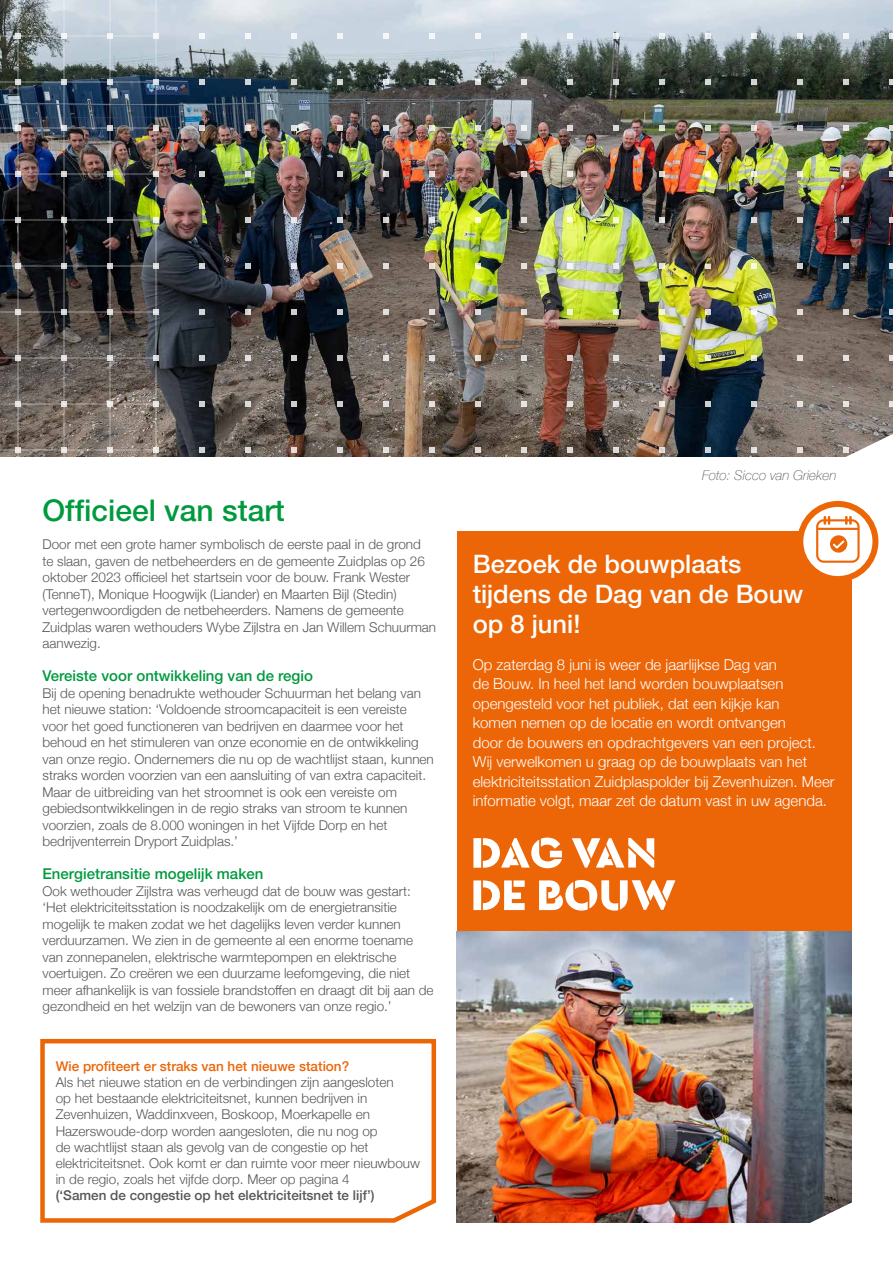
<style>
.page{position:relative;width:893px;height:1263px;background:#fff}
.page>*{position:absolute;margin:0;border:0;box-sizing:border-box;transform-origin:0 0}
.t1{font:500 30px "Helvetica Neue LT Pro";color:#009a3e}
.t2{font:500 25.5px/30px "Helvetica Neue LT Pro";color:#fff}
.t3{font:300 15px/19.5px "Helvetica Neue";color:#fff}
.t4{font:500 15px "Helvetica Neue LT Pro";color:#009a3e}
.t5{font:300 13.5px/16.5px "Helvetica Neue";color:#575756}
.t6{font:500 13.5px "Helvetica Neue";color:#575756}
.t7{font:500 13.5px "Helvetica Neue";color:#ec6608}
.t8{font:italic 100 13.5px "Helvetica Neue";color:#575756}
</style>
<div class="page">
<svg style="left:40px;top:1038px;width:397px;height:185px"></svg>
<img style="left:157px;top:0;width:736px;height:456px">
<img style="left:0;top:0;width:157px;height:456px">
<img style="left:457px;top:931px;width:395px;height:291px">
<div style="left:457px;top:531px;width:395px;height:400px;background:#ec6608"></div>
<svg style="left:793px;top:1188px;width:59px;height:35px"></svg>
<svg style="left:539px;top:880px;width:136px;height:30px"></svg>
<svg style="left:473px;top:880px;width:52px;height:30px"></svg>
<svg style="left:473px;top:837px;width:89px;height:31px"></svg>
<svg style="left:572px;top:838px;width:82px;height:29px"></svg>
<svg style="left:800px;top:504px;width:75px;height:75px;fill:#fff"></svg>
<div style="left:797px;top:501px;width:81px;height:81px;border:6px solid #ec6608;border-radius:50%"></div>
<div style="left:816px;top:519px;width:44px;height:44px;border:2px solid #ec6608;border-radius:6px"></div>
<hr style="left:817px;top:528px;width:41px;height:2px;background:#ec6608">
<svg style="left:830px;top:535px;width:17px;height:18px"></svg>
<svg style="left:831px;top:539px;width:15px;height:11px"></svg>
<svg style="left:824px;top:434px;width:69px;height:89px"></svg>
<h1 class="t1" style="left:43px;top:492px;width:244px">Officieel van start</h1>
<p class="t5" style="left:43px;top:535px;width:395px">Door met een grote hamer symbolisch de eerste paal in de grond<br>te slaan, gaven de netbeheerders en de gemeente Zuidplas op 26 oktober 2023 officieel het startsein voor de bouw. Frank Wester (TenneT), Monique Hoogwijk (Liander) en Maarten Bijl (Stedin) vertegenwoordigden de netbeheerders. Namens de gemeente Zuidplas waren wethouders Wybe Zijlstra en Jan Willem Schuurman aanwezig.</p>
<p class="t4" style="left:43px;top:667px;width:272px">Vereiste voor ontwikkeling van de regio</p>
<p class="t5" style="left:43px;top:683px;width:393px">Bij de opening benadrukte wethouder Schuurman het belang van het nieuwe station: ‘Voldoende stroomcapaciteit is een vereiste voor het goed functioneren van bedrijven en daarmee voor het behoud en het stimuleren van onze economie en de ontwikkeling van onze regio. Ondernemers die nu op de wachtlijst staan, kunnen straks worden voorzien van een aansluiting of van extra capaciteit.<br>Maar de uitbreiding van het stroomnet is ook een vereiste om gebiedsontwikkelingen in de regio straks van stroom te kunnen voorzien, zoals de 8.000 woningen in het Vijfde Dorp en het bedrijventerrein Dryport Zuidplas.’</p>
<p class="t4" style="left:43px;top:865px;width:222px">Energietransitie mogelijk maken</p>
<p class="t5" style="left:43px;top:881px;width:393px">Ook wethouder Zijlstra was verheugd dat de bouw was gestart: ‘Het elektriciteitsstation is noodzakelijk om de energietransitie mogelijk te maken zodat we het dagelijks leven verder kunnen verduurzamen. We zien in de gemeente al een enorme toename van zonnepanelen, elektrische warmtepompen en elektrische voertuigen. Zo creëren we een duurzame leefomgeving, die niet meer afhankelijk is van fossiele brandstoffen en draagt dit bij aan de gezondheid en het welzijn van de bewoners van onze regio.’</p>
<p class="t7" style="left:56px;top:1055px;width:295px">Wie profiteert er straks van het nieuwe station?</p>
<p class="t5" style="left:56px;top:1073px;width:366px">Als het nieuwe station en de verbindingen zijn aangesloten<br>op het bestaande elektriciteitsnet, kunnen bedrijven in Zevenhuizen, Waddinxveen, Boskoop, Moerkapelle en Hazerswoude-dorp worden aangesloten, die nu nog op<br>de wachtlijst staan als gevolg van de congestie op het elektriciteitsnet. Ook komt er dan ruimte voor meer nieuwbouw in de regio, zoals het vijfde dorp. Meer op pagina 4</p>
<p class="t6" style="left:56px;top:1185px;width:320px">(‘Samen de congestie op het elektriciteitsnet te lijf’)</p>
<p class="t8" style="left:702px;top:464px;width:136px">Foto: Sicco van Grieken</p>
<h2 class="t2" style="left:473px;top:548px;width:332px">Bezoek de bouwplaats tijdens de Dag van de Bouw op 8 juni!</h2>
<p class="t3" style="left:473px;top:653px;width:363px">Op zaterdag 8 juni is weer de jaarlijkse Dag van<br>de Bouw. In heel het land worden bouwplaatsen opengesteld voor het publiek, dat een kijkje kan<br>komen nemen op de locatie en wordt ontvangen<br>door de bouwers en opdrachtgevers van een project.<br>Wij verwelkomen u graag op de bouwplaats van het elektriciteitsstation Zuidplaspolder bij Zevenhuizen. Meer informatie volgt, maar zet de datum vast in uw agenda.</p>
</div>
